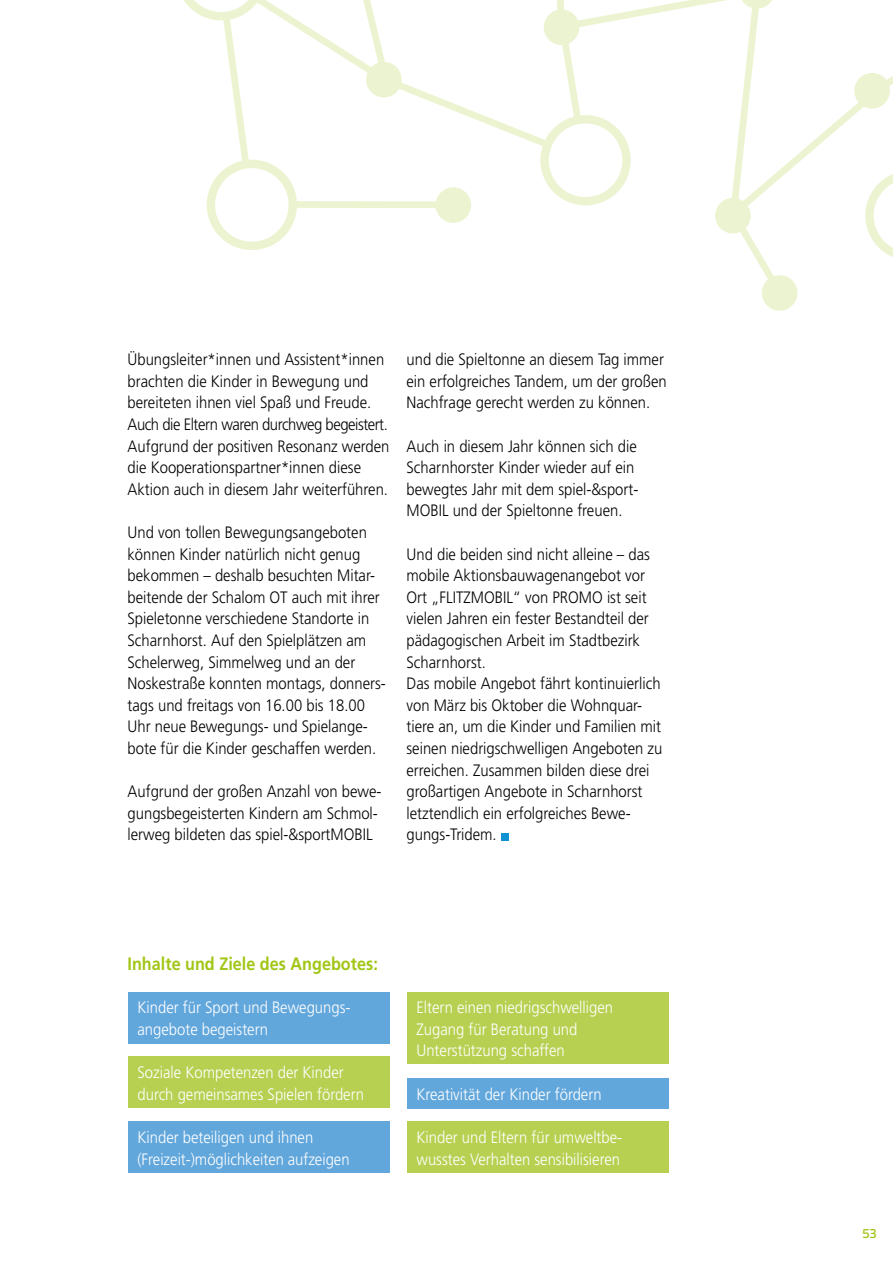
<style>
.page{position:relative;width:893px;height:1263px;background:#fff}
.page>*{position:absolute;margin:0;border:0;box-sizing:border-box;transform-origin:0 0}
.Zwischentitel{font:700 18px "Frutiger LT Pro";color:#a2c617;scale:.9 1}
.Fließtext{font:300 16.5px/21.6px "Frutiger LT Pro";color:#000;scale:.9 1}
.Fließtext-2{font:300 16.5px/21.6px "Frutiger LT Pro";color:#fff;scale:.9 1}
.t1{font:500 13.5px "Titillium Text 22 L";color:#a2c617}
</style>
<div class="page">
<div style="left:128px;top:991px;width:261px;height:52px;background:#62a7dc"></div>
<div style="left:406px;top:991px;width:262px;height:72px;background:#b8d052"></div>
<div style="left:128px;top:1056px;width:261px;height:52px;background:#b8d052"></div>
<div style="left:406px;top:1078px;width:262px;height:30px;background:#62a7dc"></div>
<div style="left:128px;top:1121px;width:261px;height:52px;background:#62a7dc"></div>
<div style="left:406px;top:1121px;width:262px;height:52px;background:#b8d052"></div>
<svg style="left:184px;top:0;width:709px;height:311px"></svg>
<div style="left:501px;top:833px;width:7px;height:7px;background:#0d93d2"></div>
<p class="Fließtext" style="left:128px;top:349px;width:293px">Übungsleiter*innen und Assistent*innen brachten die Kinder in Bewegung und bereiteten ihnen viel Spaß und Freude.<br>Auch die Eltern waren durchweg begeistert.<br>Aufgrund der positiven Resonanz werden die Kooperationspartner*innen diese Aktion auch in diesem Jahr weiterführen.</p>
<p class="Fließtext" style="left:128px;top:522px;width:288px">Und von tollen Bewegungsangeboten können Kinder natürlich nicht genug bekommen – deshalb besuchten Mitar&shy;beitende der Schalom OT auch mit ihrer Spieletonne verschiedene Standorte in Scharnhorst. Auf den Spielplätzen am Schelerweg, Simmelweg und an der Noskestraße konnten montags, donners&shy;tags und freitags von 16.00 bis 18.00<br>Uhr neue Bewegungs- und Spielange&shy;bote für die Kinder geschaffen werden.</p>
<p class="Fließtext" style="left:128px;top:781px;width:284px">Aufgrund der großen Anzahl von bewe&shy;gungsbegeisterten Kindern am Schmol&shy;lerweg bildeten das spiel-&amp;sportMOBIL</p>
<p class="Fließtext" style="left:406px;top:349px;width:291px">und die Spieltonne an diesem Tag immer ein erfolgreiches Tandem, um der großen<br>Nachfrage gerecht werden zu können.</p>
<p class="Fließtext" style="left:406px;top:435px;width:259px">Auch in diesem Jahr können sich die Scharnhorster Kinder wieder auf ein bewegtes Jahr mit dem spiel-&amp;sport-MOBIL und der Spieltonne freuen.</p>
<p class="Fließtext" style="left:406px;top:543px;width:272px">Und die beiden sind nicht alleine – das mobile Aktionsbauwagenangebot vor Ort „FLITZMOBIL“ von PROMO ist seit vielen Jahren ein fester Bestandteil der pädagogischen Arbeit im Stadtbezirk Scharnhorst.</p>
<p class="Fließtext" style="left:406px;top:673px;width:286px">Das mobile Angebot fährt kontinuierlich von März bis Oktober die Wohnquar&shy;tiere an, um die Kinder und Familien mit seinen niedrigschwelligen Angeboten zu erreichen. Zusammen bilden diese drei großartigen Angebote in Scharnhorst letztendlich ein erfolgreiches Bewe&shy;gungs-Tridem.</p>
<p class="Zwischentitel" style="left:128px;top:953px;width:280px">Inhalte und Ziele des Angebotes:</p>
<p class="Fließtext-2" style="left:138px;top:997px;width:238px">Kinder für Sport und Bewegungs&shy;angebote begeistern</p>
<p class="Fließtext-2" style="left:138px;top:1062px;width:253px">Soziale Kompetenzen der Kinder durch gemeinsames Spielen fördern</p>
<p class="Fließtext-2" style="left:138px;top:1126px;width:197px">Kinder beteiligen und ihnen</p>
<p class="Fließtext-2" style="left:138px;top:1148px;width:237px">(Freizeit-)möglichkeiten aufzeigen</p>
<p class="Fließtext-2" style="left:416px;top:997px;width:220px">Eltern einen niedrigschwelligen<br>Zugang für Beratung und</p>
<p class="Fließtext-2" style="left:416px;top:1040px;width:166px">Unterstützung schaffen</p>
<p class="Fließtext-2" style="left:416px;top:1083px;width:207px">Kreativität der Kinder fördern</p>
<p class="Fließtext-2" style="left:416px;top:1126px;width:230px">Kinder und Eltern für umweltbe&shy;wusstes Verhalten sensibilisieren</p>
<p class="t1" style="left:862px;top:1223px;width:16px">53</p>
</div>
